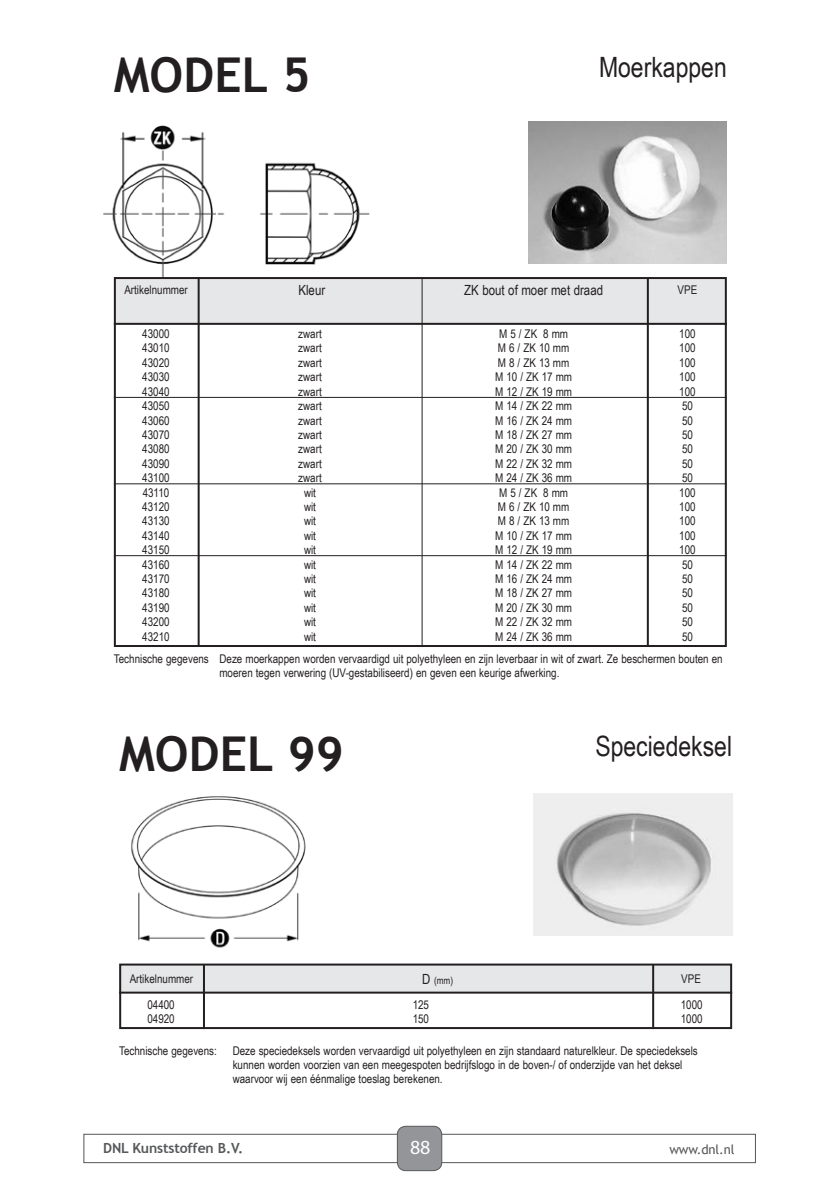
<style>
.page{position:relative;width:840px;height:1191px;background:#fff}
.page>*{position:absolute;margin:0;border:0;box-sizing:border-box;transform-origin:0 0}
.t1{font:700 48px "Trebuchet MS";color:#231f20}
.t2{font:28px "Arial Narrow";color:#231f20}
.t3{font:20px "Myriad Pro";color:#fff}
.t4{font:14px "Arial Narrow";color:#231f20}
.t5{font:700 14px "Trebuchet MS";letter-spacing:-.01em;color:#57585a}
.t6{font:13px "Trebuchet MS";letter-spacing:-.01em;color:#57585a}
.t7{font:12px/14.4px "Arial Narrow";color:#231f20}
.t8{font:10px "Arial Narrow";color:#231f20}
.s1{font-size:14px}
</style>
<div class="page">
<div style="left:83px;top:1133px;width:672px;height:30px;border:1px solid #57585a"></div>
<div style="left:397px;top:1126px;width:44px;height:44px;background:#939598;border-radius:9px"></div>
<div style="left:396px;top:1125px;width:46px;height:46px;border:1px solid #57585a;border-radius:9px"></div>
<img style="left:103px;top:125px;width:267px;height:162px">
<img style="left:528px;top:121px;width:198px;height:142px">
<div style="left:114px;top:277px;width:612px;height:47px;background:#e6e7e9"></div>
<div style="left:114px;top:277px;width:612px;height:370px;border:2px solid #231f20"></div>
<hr style="left:114px;top:323px;width:612px;height:2px;background:#231f20">
<hr style="left:646px;top:278px;width:2px;height:369px;background:#231f20">
<hr style="left:421px;top:277px;width:1px;height:370px;background:#231f20">
<hr style="left:197px;top:277px;width:2px;height:370px;background:#231f20">
<hr style="left:114px;top:397px;width:612px;height:1px;background:#231f20">
<hr style="left:114px;top:483px;width:612px;height:1px;background:#231f20">
<hr style="left:114px;top:555px;width:612px;height:1px;background:#231f20">
<img style="left:533px;top:793px;width:198px;height:142px">
<div style="left:119px;top:964px;width:612px;height:28px;background:#e6e7e9"></div>
<div style="left:119px;top:963px;width:612px;height:66px;border:2px solid #231f20"></div>
<hr style="left:119px;top:991px;width:612px;height:2px;background:#231f20">
<hr style="left:651px;top:964px;width:2px;height:65px;background:#231f20">
<hr style="left:203px;top:964px;width:2px;height:65px;background:#231f20">
<img style="left:131px;top:796px;width:175px;height:152px">
<p class="t1" style="left:114px;top:45px;width:198px">MODEL 5</p>
<p class="t2" style="left:598px;top:47px;width:129px">Moerkappen</p>
<p class="t7" style="left:124px;top:282px;width:65px">Artikelnummer</p>
<p class="t4" style="left:298px;top:280px;width:28px">Kleur</p>
<p class="t4" style="left:464px;top:280px;width:140px">ZK bout of moer met draad</p>
<p class="t7" style="left:677px;top:282px;width:21px">VPE</p>
<p class="t7" style="left:142px;top:326px;width:29px">43000</p>
<p class="t7" style="left:142px;top:340px;width:29px">43010</p>
<p class="t7" style="left:142px;top:355px;width:29px">43020</p>
<p class="t7" style="left:142px;top:369px;width:29px">43030</p>
<p class="t7" style="left:142px;top:384px;width:29px">43040</p>
<p class="t7" style="left:142px;top:398px;width:29px">43050</p>
<p class="t7" style="left:142px;top:412px;width:29px">43060</p>
<p class="t7" style="left:142px;top:427px;width:29px">43070</p>
<p class="t7" style="left:142px;top:441px;width:29px">43080</p>
<p class="t7" style="left:142px;top:456px;width:29px">43090</p>
<p class="t7" style="left:142px;top:470px;width:29px">43100</p>
<p class="t7" style="left:143px;top:484px;width:28px">43110</p>
<p class="t7" style="left:142px;top:499px;width:29px">43120</p>
<p class="t7" style="left:142px;top:513px;width:29px">43130</p>
<p class="t7" style="left:142px;top:528px;width:29px">43140</p>
<p class="t7" style="left:142px;top:542px;width:29px">43150</p>
<p class="t7" style="left:142px;top:556px;width:29px">43160</p>
<p class="t7" style="left:142px;top:571px;width:29px">43170</p>
<p class="t7" style="left:142px;top:585px;width:29px">43180</p>
<p class="t7" style="left:142px;top:600px;width:29px">43190</p>
<p class="t7" style="left:142px;top:614px;width:29px">43200</p>
<p class="t7" style="left:142px;top:628px;width:29px">43210</p>
<p class="t7" style="left:298px;top:326px;width:25px">zwart</p>
<p class="t7" style="left:298px;top:340px;width:25px">zwart</p>
<p class="t7" style="left:298px;top:355px;width:25px">zwart</p>
<p class="t7" style="left:298px;top:369px;width:25px">zwart</p>
<p class="t7" style="left:298px;top:384px;width:25px">zwart</p>
<p class="t7" style="left:298px;top:398px;width:25px">zwart</p>
<p class="t7" style="left:298px;top:412px;width:25px">zwart</p>
<p class="t7" style="left:298px;top:427px;width:25px">zwart</p>
<p class="t7" style="left:298px;top:441px;width:25px">zwart</p>
<p class="t7" style="left:298px;top:456px;width:25px">zwart</p>
<p class="t7" style="left:298px;top:470px;width:25px">zwart</p>
<p class="t7" style="left:304px;top:484px;width:14px">wit</p>
<p class="t7" style="left:304px;top:499px;width:14px">wit</p>
<p class="t7" style="left:304px;top:513px;width:14px">wit</p>
<p class="t7" style="left:304px;top:528px;width:14px">wit</p>
<p class="t7" style="left:304px;top:542px;width:14px">wit</p>
<p class="t7" style="left:304px;top:556px;width:14px">wit</p>
<p class="t7" style="left:304px;top:571px;width:14px">wit</p>
<p class="t7" style="left:304px;top:585px;width:14px">wit</p>
<p class="t7" style="left:304px;top:600px;width:14px">wit</p>
<p class="t7" style="left:304px;top:614px;width:14px">wit</p>
<p class="t7" style="left:304px;top:628px;width:14px">wit</p>
<p class="t7" style="left:499px;top:326px;width:70px">M 5 / ZK 8 mm</p>
<p class="t7" style="left:497px;top:340px;width:73px">M 6 / ZK 10 mm</p>
<p class="t7" style="left:497px;top:355px;width:73px">M 8 / ZK 13 mm</p>
<p class="t7" style="left:495px;top:369px;width:78px">M 10 / ZK 17 mm</p>
<p class="t7" style="left:495px;top:384px;width:78px">M 12 / ZK 19 mm</p>
<p class="t7" style="left:495px;top:398px;width:78px">M 14 / ZK 22 mm</p>
<p class="t7" style="left:495px;top:412px;width:78px">M 16 / ZK 24 mm</p>
<p class="t7" style="left:495px;top:427px;width:78px">M 18 / ZK 27 mm</p>
<p class="t7" style="left:495px;top:441px;width:78px">M 20 / ZK 30 mm</p>
<p class="t7" style="left:495px;top:456px;width:78px">M 22 / ZK 32 mm</p>
<p class="t7" style="left:495px;top:470px;width:78px">M 24 / ZK 36 mm</p>
<p class="t7" style="left:499px;top:484px;width:70px">M 5 / ZK 8 mm</p>
<p class="t7" style="left:497px;top:499px;width:73px">M 6 / ZK 10 mm</p>
<p class="t7" style="left:497px;top:513px;width:73px">M 8 / ZK 13 mm</p>
<p class="t7" style="left:495px;top:528px;width:78px">M 10 / ZK 17 mm</p>
<p class="t7" style="left:495px;top:542px;width:78px">M 12 / ZK 19 mm</p>
<p class="t7" style="left:495px;top:556px;width:78px">M 14 / ZK 22 mm</p>
<p class="t7" style="left:495px;top:571px;width:78px">M 16 / ZK 24 mm</p>
<p class="t7" style="left:495px;top:585px;width:78px">M 18 / ZK 27 mm</p>
<p class="t7" style="left:495px;top:600px;width:78px">M 20 / ZK 30 mm</p>
<p class="t7" style="left:495px;top:614px;width:78px">M 22 / ZK 32 mm</p>
<p class="t7" style="left:495px;top:628px;width:78px">M 24 / ZK 36 mm</p>
<p class="t7" style="left:679px;top:326px;width:18px">100</p>
<p class="t7" style="left:679px;top:340px;width:18px">100</p>
<p class="t7" style="left:679px;top:355px;width:18px">100</p>
<p class="t7" style="left:679px;top:369px;width:18px">100</p>
<p class="t7" style="left:679px;top:384px;width:18px">100</p>
<p class="t7" style="left:681px;top:398px;width:12px">50</p>
<p class="t7" style="left:681px;top:412px;width:12px">50</p>
<p class="t7" style="left:681px;top:427px;width:12px">50</p>
<p class="t7" style="left:681px;top:441px;width:12px">50</p>
<p class="t7" style="left:681px;top:456px;width:12px">50</p>
<p class="t7" style="left:681px;top:470px;width:12px">50</p>
<p class="t7" style="left:679px;top:484px;width:18px">100</p>
<p class="t7" style="left:679px;top:499px;width:18px">100</p>
<p class="t7" style="left:679px;top:513px;width:18px">100</p>
<p class="t7" style="left:679px;top:528px;width:18px">100</p>
<p class="t7" style="left:679px;top:542px;width:18px">100</p>
<p class="t7" style="left:681px;top:556px;width:12px">50</p>
<p class="t7" style="left:681px;top:571px;width:12px">50</p>
<p class="t7" style="left:681px;top:585px;width:12px">50</p>
<p class="t7" style="left:681px;top:600px;width:12px">50</p>
<p class="t7" style="left:681px;top:614px;width:12px">50</p>
<p class="t7" style="left:681px;top:628px;width:12px">50</p>
<p class="t7" style="left:114px;top:651px;width:96px">Technische gegevens</p>
<p class="t7" style="left:219px;top:651px;width:504px">Deze moerkappen worden vervaardigd uit polyethyleen en zijn leverbaar in wit of zwart. Ze beschermen bouten en moeren tegen verwering (UV-gestabiliseerd) en geven een keurige afwerking.</p>
<p class="t1" style="left:119px;top:724px;width:226px">MODEL 99</p>
<p class="t2" style="left:595px;top:725px;width:138px">Speciedeksel</p>
<p class="t7" style="left:130px;top:971px;width:65px">Artikelnummer</p>
<p class="t8" style="left:422px;top:973px;width:32px"><span class="s1">D</span> (mm)</p>
<p class="t7" style="left:681px;top:971px;width:21px">VPE</p>
<p class="t7" style="left:147px;top:997px;width:29px">04400</p>
<p class="t7" style="left:147px;top:1011px;width:29px">04920</p>
<p class="t7" style="left:412px;top:997px;width:18px">125</p>
<p class="t7" style="left:412px;top:1011px;width:18px">150</p>
<p class="t7" style="left:680px;top:997px;width:23px">1000</p>
<p class="t7" style="left:680px;top:1011px;width:23px">1000</p>
<p class="t7" style="left:119px;top:1042px;width:99px">Technische gegevens:</p>
<p class="t7" style="left:232px;top:1042px;width:466px">Deze speciedeksels worden vervaardigd uit polyethyleen en zijn standaard naturelkleur. De speciedeksels kunnen worden voorzien van een meegespoten bedrijfslogo in de boven-/ of onderzijde van het deksel waarvoor wij een éénmalige toeslag berekenen.</p>
<p class="t5" style="left:103px;top:1139px;width:142px">DNL Kunststoffen B.V.</p>
<p class="t3" style="left:410px;top:1134px;width:22px">88</p>
<p class="t6" style="left:669px;top:1142px;width:67px">www.dnl.nl</p>
</div>
